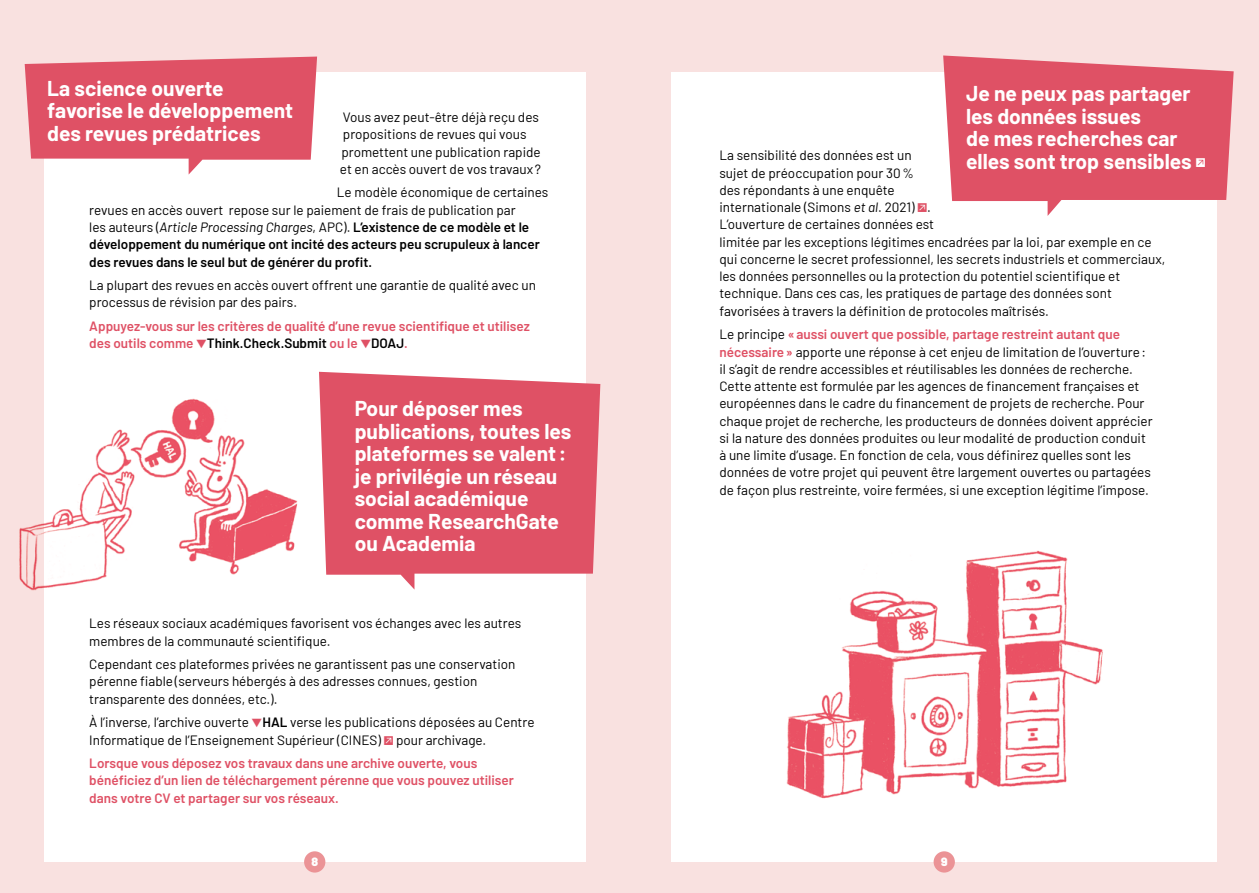
<style>
.page{position:relative;width:1259px;height:893px;background:#f9e1e0}
.page>*{position:absolute;margin:0;border:0;box-sizing:border-box;transform-origin:0 0}
.t1{font:700 21px/22.5px "Barlow";color:#fff}
.text_COU_02{font:13.5px/17.2px "Barlow";color:#000}
.text_COU_02-2{font:600 13.5px/17.2px "Barlow";color:#df5165}
.text_COU_02-3{font:600 13.5px/17.2px "Barlow";color:#000}
.t2{font:900 12px "Barlow";color:#fff}
.s1{font-weight:400}
.s2{font-weight:400;font-style:italic}
.s3{color:#000}
.s4{color:#df5165}
.s5{font-weight:600}
.s6{font-family:"Lien Externe";font-size:19.5px;color:#df5165}
.s7{font-family:"Lien Externe";font-weight:400;font-size:19.5px}
.s8{font-style:italic}
.s9{font-weight:600;color:#df5165}
</style>
<div class="page">
<div style="left:44px;top:73px;width:541px;height:789px;background:#fff"></div>
<div style="left:304px;top:851px;width:21px;height:22px;background:#eb9396;border-radius:50%"></div>
<div style="left:671px;top:73px;width:545px;height:789px;background:#fff"></div>
<div style="left:933px;top:851px;width:22px;height:22px;background:#eb9396;border-radius:50%"></div>
<svg style="left:25px;top:57px;width:292px;height:118px"></svg>
<svg style="left:319px;top:372px;width:281px;height:218px;background:#e26577"></svg>
<svg style="left:943px;top:55px;width:290px;height:161px;fill:#df5165"></svg>
<img style="left:19px;top:398px;width:279px;height:193px">
<img style="left:786px;top:550px;width:317px;height:249px">
<p class="t1" style="left:47px;top:75px;width:247px">La science ouverte favorise le développement des revues prédatrices</p>
<p class="text_COU_02" style="left:340px;top:108px;width:203px">Vous avez peut-être déjà reçu des propositions de revues qui vous promettent une publication rapide et en accès ouvert de vos travaux ?</p>
<p class="text_COU_02-3" style="left:89px;top:183px;width:460px;text-indent:247px"><span class="s1">Le modèle économique de certaines revues en accès ouvert repose sur le paiement de frais de publication par<br>les auteurs (</span><span class="s2">Article Processing Charges</span><span class="s1">, APC).</span> L’existence de ce modèle et le développement du numérique ont incité des acteurs peu scrupuleux à lancer des revues dans le seul but de générer du profit.</p>
<p class="text_COU_02" style="left:89px;top:276px;width:448px">La plupart des revues en accès ouvert offrent une garantie de qualité avec un processus de révision par des pairs.</p>
<p class="text_COU_02-2" style="left:89px;top:316px;width:442px">Appuyez-vous sur les critères de qualité d’une revue scientifique et utilisez des outils comme ▼<span class="s3">Think.Check.Submit</span> ou le ▼<span class="s3">DOAJ</span>.</p>
<p class="t1" style="left:355px;top:396px;width:218px">Pour déposer mes publications, toutes les plateformes se valent: je privilégie un réseau social académique comme ResearchGate ou Academia</p>
<p class="text_COU_02" style="left:89px;top:614px;width:433px">Les réseaux sociaux académiques favorisent vos échanges avec les autres membres de la communauté scientifique.</p>
<p class="text_COU_02" style="left:89px;top:655px;width:428px">Cependant ces plateformes privées ne garantissent pas une conservation pérenne fiable(serveurs hébergés à des adresses connues, gestion transparente des données, etc.).</p>
<p class="text_COU_02" style="left:89px;top:713px;width:447px">À l’inverse, l’archive ouverte <span class="s4">▼</span><span class="s5">HAL</span> verse les publications déposées au Centre</p>
<p class="text_COU_02" style="left:89px;top:730px;width:398px">Informatique de l’Enseignement Supérieur (CINES) <span class="s6">s</span> pour archivage.</p>
<p class="text_COU_02-2" style="left:89px;top:754px;width:426px">Lorsque vous déposez vos travaux dans une archive ouverte, vous bénéficiez d’un lien de téléchargement pérenne que vous pouvez utiliser dans votre CV et partager sur vos réseaux.</p>
<p class="t1" style="left:966px;top:81px;width:241px">Je ne peux pas partager les données issues<br>de mes recherches car elles sont trop sensibles <span class="s7">s</span></p>
<p class="text_COU_02" style="left:719px;top:146px;width:447px">La sensibilité des données est un<br>sujet de préoccupation pour 30%<br>des répondants à une enquête<br>internationale (Simons <span class="s8">et al</span>. 2021) <span class="s6">s</span>.<br>L’ouverture de certaines données est<br>limitée par les exceptions légitimes encadrées par la loi, par exemple en ce qui concerne le secret professionnel, les secrets industriels et commerciaux, les données personnelles ou la protection du potentiel scientifique et technique. Dans ces cas, les pratiques de partage des données sont favorisées à travers la définition de protocoles maîtrisés.</p>
<p class="text_COU_02" style="left:719px;top:325px;width:435px">Le principe <span class="s9">«aussi ouvert que possible, partage restreint autant que nécessaire»</span> apporte une réponse à cet enjeu de limitation de l’ouverture: il s’agit de rendre accessibles et réutilisables les données de recherche.<br>Cette attente est formulée par les agences de financement françaises et européennes dans le cadre du financement de projets de recherche. Pour chaque projet de recherche, les producteurs de données doivent apprécier si la nature des données produites ou leur modalité de production conduit à une limite d’usage. En fonction de cela, vous définirez quelles sont les données de votre projet qui peuvent être largement ouvertes ou partagées de façon plus restreinte, voire fermées, si une exception légitime l’impose.</p>
<p class="t2" style="left:311px;top:853px;width:8px">8</p>
<p class="t2" style="left:941px;top:853px;width:8px">9</p>
</div>
